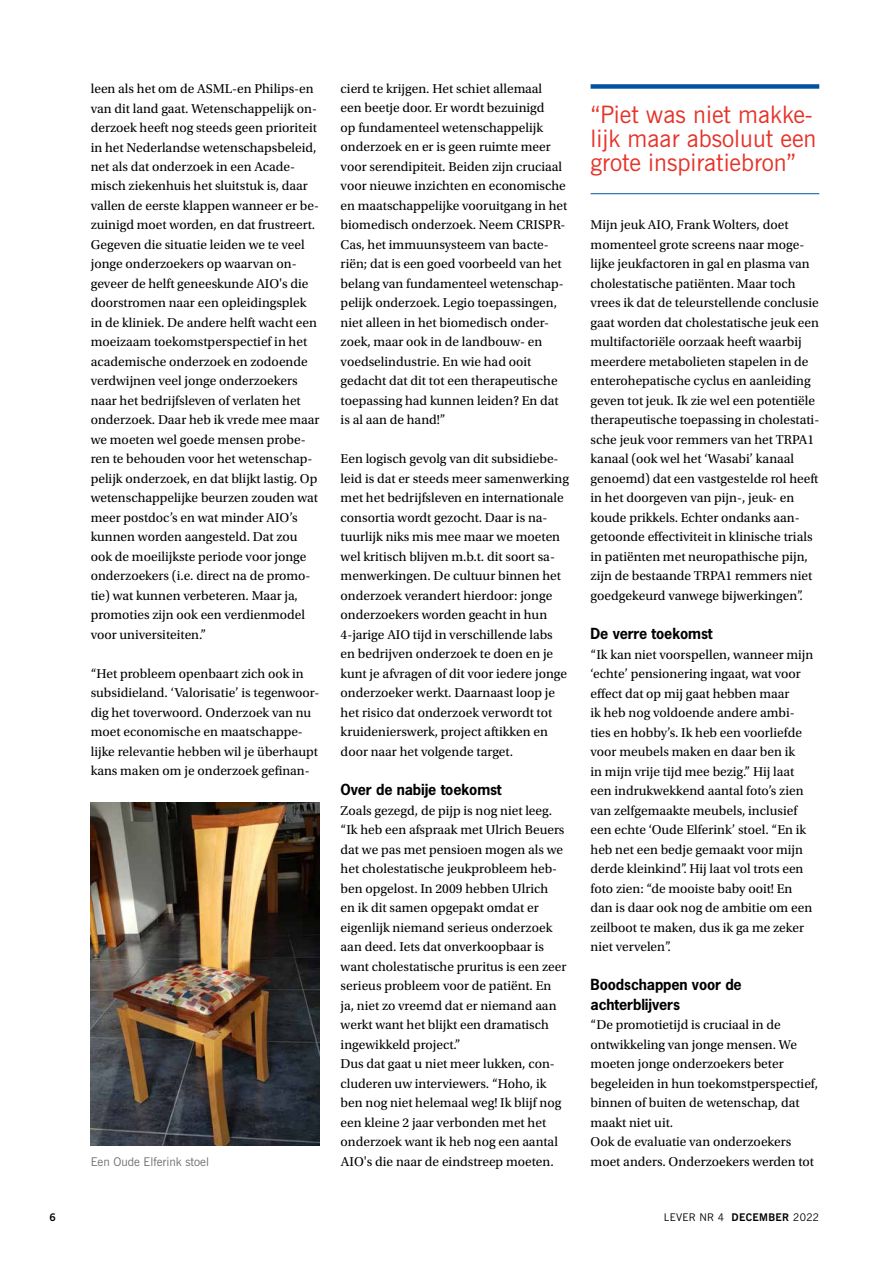
<style>
.page{position:relative;width:893px;height:1263px;background:#fff}
.page>*{position:absolute;margin:0;border:0;box-sizing:border-box;transform-origin:0 0}
.t1{font:24px/24px "News Gothic BT";color:#e63329}
.t2{font:700 14.4px/19.5px "News Gothic";letter-spacing:-.01em;color:#000}
.t3{font:13.5px/19.5px "Utopia Std";color:#000}
.t4{font:12px "News Gothic BT";color:#706f6f}
.t5{font:10.5px "News Gothic BT";letter-spacing:.03em;color:#000}
.t6{font:700 10.5px "News Gothic BT";color:#000}
.s1{font-weight:700}
</style>
<div class="page">
<img style="left:91px;top:802px;width:228px;height:343px">
<div style="left:591px;top:84px;width:228px;height:5px;background:#0053a1"></div>
<hr style="left:591px;top:193px;width:228px;height:1px;background:#0053a1">
<p class="t3" style="left:91px;top:79px;width:230px">leen als het om de ASML-en Philips-en van dit land gaat. Wetenschappelijk on&shy;derzoek heeft nog steeds geen prioriteit in het Nederlandse wetenschapsbeleid, net als dat onderzoek in een Acade&shy;misch ziekenhuis het sluitstuk is, daar vallen de eerste klappen wanneer er be&shy;zuinigd moet worden, en dat frustreert.<br>Gegeven die situatie leiden we te veel jonge onderzoekers op waarvan on&shy;geveer de helft geneeskunde AIO's die doorstromen naar een opleidingsplek in de kliniek. De andere helft wacht een moeizaam toekomstperspectief in het academische onderzoek en zodoende verdwijnen veel jonge onderzoekers naar het bedrijfsleven of verlaten het onderzoek. Daar heb ik vrede mee maar we moeten wel goede mensen probe&shy;ren te behouden voor het wetenschap&shy;pelijk onderzoek, en dat blijkt lastig. Op wetenschappelijke beurzen zouden wat meer postdoc’s en wat minder AIO’s kunnen worden aangesteld. Dat zou ook de moeilijkste periode voor jonge onderzoekers (i.e. direct na de promo&shy;tie) wat kunnen verbeteren. Maar ja, promoties zijn ook een verdienmodel voor universiteiten.”</p>
<p class="t3" style="left:91px;top:664px;width:230px">“Het probleem openbaart zich ook in subsidieland. ‘Valorisatie’ is tegenwoor&shy;dig het toverwoord. Onderzoek van nu moet economische en maatschappe&shy;lijke relevantie hebben wil je überhaupt kans maken om je onderzoek gefinan-</p>
<p class="t4" style="left:91px;top:1154px;width:120px">Een Oude Elferink stoel</p>
<p class="t3" style="left:341px;top:79px;width:228px">cierd te krijgen. Het schiet allemaal<br>een beetje door. Er wordt bezuinigd<br>op fundamenteel wetenschappelijk onderzoek en er is geen ruimte meer voor serendipiteit. Beiden zijn cruciaal voor nieuwe inzichten en economische en maatschappelijke vooruitgang in het biomedisch onderzoek. Neem CRISPR-Cas, het immuunsysteem van bacte&shy;riën; dat is een goed voorbeeld van het belang van fundamenteel wetenschap&shy;pelijk onderzoek. Legio toepassingen, niet alleen in het biomedisch onder&shy;zoek, maar ook in de landbouw- en voedselindustrie. En wie had ooit gedacht dat dit tot een therapeutische toepassing had kunnen leiden? En dat is al aan de hand!”</p>
<p class="t3" style="left:341px;top:449px;width:230px">Een logisch gevolg van dit subsidiebe&shy;leid is dat er steeds meer samenwerking met het bedrijfsleven en internationale consortia wordt gezocht. Daar is na&shy;tuurlijk niks mis mee maar we moeten wel kritisch blijven m.b.t. dit soort sa&shy;menwerkingen. De cultuur binnen het onderzoek verandert hierdoor: jonge onderzoekers worden geacht in hun 4-jarige AIO tijd in verschillende labs en bedrijven onderzoek te doen en je kunt je afvragen of dit voor iedere jonge onderzoeker werkt. Daarnaast loop je het risico dat onderzoek verwordt tot kruidenierswerk, project aftikken en door naar het volgende target.</p>
<p class="t2" style="left:341px;top:779px;width:163px">Over de nabije toekomst</p>
<p class="t3" style="left:341px;top:801px;width:227px">Zoals gezegd, de pijp is nog niet leeg. “Ik heb een afspraak met Ulrich Beuers dat we pas met pensioen mogen als we het cholestatische jeukprobleem heb&shy;ben opgelost. In 2009 hebben Ulrich<br>en ik dit samen opgepakt omdat er eigenlijk niemand serieus onderzoek aan deed. Iets dat onverkoopbaar is want cholestatische pruritus is een zeer serieus probleem voor de patiënt. En ja, niet zo vreemd dat er niemand aan werkt want het blijkt een dramatisch ingewikkeld project.”<br>Dus dat gaat u niet meer lukken, con&shy;cluderen uw interviewers. “Hoho, ik ben nog niet helemaal weg! Ik blijf nog een kleine 2 jaar verbonden met het onderzoek want ik heb nog een aantal AIO's die naar de eindstreep moeten.</p>
<h1 class="t1" style="left:591px;top:103px;width:227px">“Piet was niet makke&shy;lijk maar absoluut een grote inspiratiebron”</h1>
<p class="t3" style="left:591px;top:216px;width:230px">Mijn jeuk AIO, Frank Wolters, doet momenteel grote screens naar moge&shy;lijke jeukfactoren in gal en plasma van cholestatische patiënten. Maar toch vrees ik dat de teleurstellende conclusie gaat worden dat cholestatische jeuk een multifactoriële oorzaak heeft waarbij meerdere metabolieten stapelen in de enterohepatische cyclus en aanleiding geven tot jeuk. Ik zie wel een potentiële therapeutische toepassing in cholestati&shy;sche jeuk voor remmers van het TRPA1 kanaal (ook wel het ‘Wasabi’ kanaal genoemd) dat een vastgestelde rol heeft in het doorgeven van pijn-, jeuk- en koude prikkels. Echter ondanks aan&shy;getoonde effectiviteit in klinische trials in patiënten met neuropathische pijn, zijn de bestaande TRPA1 remmers niet goedgekeurd vanwege bijwerkingen”.</p>
<p class="t2" style="left:591px;top:623px;width:124px">De verre toekomst</p>
<p class="t3" style="left:591px;top:645px;width:224px">“Ik kan niet voorspellen, wanneer mijn ‘echte’ pensionering ingaat, wat voor effect dat op mij gaat hebben maar<br>ik heb nog voldoende andere ambi&shy;ties en hobby’s. Ik heb een voorliefde voor meubels maken en daar ben ik<br>in mijn vrije tijd mee bezig.” Hij laat een indrukwekkend aantal foto’s zien van zelfgemaakte meubels, inclusief een echte ‘Oude Elferink’ stoel. “En ik heb net een bedje gemaakt voor mijn derde kleinkind”. Hij laat vol trots een foto zien: “de mooiste baby ooit! En dan is daar ook nog de ambitie om een zeilboot te maken, dus ik ga me zeker niet vervelen”.</p>
<p class="t2" style="left:591px;top:974px;width:153px">Boodschappen voor de achterblijvers</p>
<p class="t3" style="left:591px;top:1015px;width:229px">“De promotietijd is cruciaal in de ontwikkeling van jonge mensen. We moeten jonge onderzoekers beter begeleiden in hun toekomstperspectief, binnen of buiten de wetenschap, dat maakt niet uit.<br>Ook de evaluatie van onderzoekers moet anders. Onderzoekers werden tot</p>
<p class="t6" style="left:50px;top:1211px;width:8px">6</p>
<p class="t5" style="left:664px;top:1211px;width:157px">LEVER NR 4 <span class="s1">DECEMBER</span> 2022</p>
</div>
